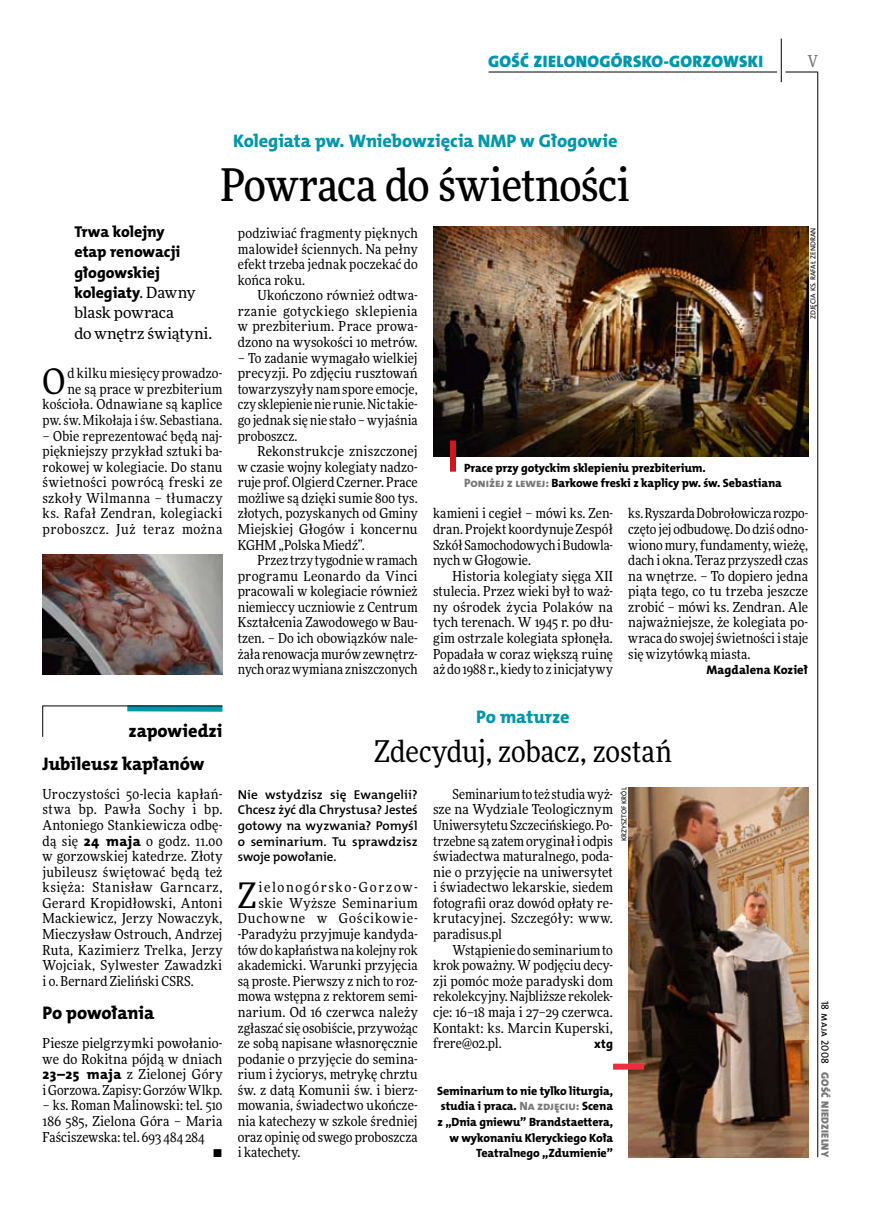
<style>
.page{position:relative;width:872px;height:1221px;background:#fff}
.page>*{position:absolute;margin:0;border:0;box-sizing:border-box;transform-origin:0 0}
.t1{font:500 45px "Freeday Narrow";letter-spacing:-.015em;color:#000}
.t2{font:35.25px "Freeday Narrow News";color:#000}
.t3{font:30px "Freeday Narrow News";color:#000}
.t4{font:18.3px "The Mix HP8 Ex Bld";color:#0097aa}
.t5{font:18.3px "The Mix HP8 Ex Bld";letter-spacing:.01em;color:#000}
.t6{font:16.65px "The Mix HP9 Blk";letter-spacing:.02em;color:#0097aa}
.t7{font:500 16.5px "Freeday Narrow";color:#787779;scale:.9 1}
.t8{font:15.75px/20.4px "The Mix HP8 Ex Bld";letter-spacing:-.01em;color:#000}
.t9{font:15.45px/20.4px "Freeday News";letter-spacing:-.01em;color:#000}
.t10{font:13.8px/15.6px "Freeday Narrow News";letter-spacing:.01em;color:#000;text-align:justify}
.t11{font:13.8px "Freeday Narrow News";letter-spacing:.11em;color:#000}
.t12{font:13.8px "Freeday Narrow News";letter-spacing:.03em;color:#000}
.t13{font:13.8px "Freeday Narrow News";letter-spacing:.055em;color:#000}
.t14{font:12.9px/15.6px "The Mix HP6 Se Bld";letter-spacing:-.005em;color:#000;text-align:justify}
.t15{font:12.45px "The Mix HP8 Ex Bld";letter-spacing:.015em;color:#000}
.t16{font:12px/15.6px "The Mix HP8 Ex Bld";letter-spacing:-.005em;color:#000;text-align:right}
.t17{font:10.5px "The Mix HP9 Blk";letter-spacing:.025em;color:#787779}
.t18{font:10.5px "The Mix HP5 Plain";letter-spacing:.015em;color:#000}
.t19{font:7.2px "The Mix HP5 Plain";letter-spacing:.015em;color:#000}
.s1{font-family:"Freeday News";font-size:15.45px}
.s2{font-family:"The Mix HP8 Ex Bld";font-size:13.95px}
.s3{color:#787779}
</style>
<div class="page">
<hr style="left:817px;top:72px;width:1px;height:1084px;background:#000">
<hr style="left:781px;top:39px;width:1px;height:43px;background:#000">
<hr style="left:785px;top:72px;width:32px;height:1px;background:#000">
<hr style="left:488px;top:72px;width:289px;height:1px;background:#000">
<svg style="left:42px;top:705px;width:181px;height:32px"></svg>
<img style="left:433px;top:227px;width:375px;height:229px">
<img style="left:43px;top:554px;width:179px;height:120px">
<img style="left:628px;top:787px;width:180px;height:369px">
<div style="left:613px;top:1063px;width:31px;height:6px;background:#e92f3f"></div>
<div style="left:450px;top:440px;width:6px;height:31px;background:#d4151f"></div>
<p class="t6" style="left:488px;top:50px;width:276px">GOŚĆ ZIELONOGÓRSKO-GORZOWSKI</p>
<p class="t7" style="left:807px;top:50px;width:13px">V</p>
<h3 class="t4" style="left:233px;top:129px;width:386px">Kolegiata pw. Wniebowzięcia NMP w Głogowie</h3>
<h1 class="t1" style="left:220px;top:157px;width:411px">Powraca do świetności</h1>
<p class="t8" style="left:74px;top:221px;width:123px">Trwa kolejny etap renowacji głogowskiej kolegiaty<span class="s1">. Dawny</span></p>
<p class="t9" style="left:74px;top:302px;width:139px">blask powraca<br>do wnętrz świątyni.</p>
<p class="t10" style="left:43px;top:365px;width:181px;text-align:right">d kilku miesięcy prowadzo-<br>ne są prace w prezbiterium kościoła. Odnawiane są kaplice pw. św. Mikołaja iśw. Sebastiana.</p>
<p class="t10" style="left:43px;top:427px;width:181px">– Obie reprezentować będą naj&shy;piękniejszy przykład sztuki ba&shy;rokowej w kolegiacie. Do stanu świetności powrócą freski ze szkoły Wilmanna – tłumaczy ks. Rafał Zendran, kolegiacki proboszcz. Już teraz można</p>
<h2 class="t2" style="left:43px;top:359px;width:24px">O</h2>
<h3 class="t5" style="left:128px;top:718px;width:95px">zapowiedzi</h3>
<h3 class="t5" style="left:43px;top:752px;width:163px">Jubileusz kapłanów</h3>
<p class="t10" style="left:43px;top:786px;width:181px">Uroczystości 50-lecia kapłań&shy;stwa bp. Pawła Sochy i bp.<br>Antoniego Stankiewicza odbę&shy;dą się <span class="s2">24 maja</span> o godz. 11.00 w gorzowskiej katedrze. Złoty jubileusz świętować będą też księża: Stanisław Garncarz, Gerard Kropidłowski, Antoni Mackiewicz, Jerzy Nowaczyk, Mieczysław Ostrouch, Andrzej Ruta, Kazimierz Trelka, Jerzy Wojciak, Sylwester Zawadzki i o. Bernard Zieliński CSRS.</p>
<h3 class="t5" style="left:43px;top:1001px;width:113px">Po powołania</h3>
<p class="t10" style="left:43px;top:1035px;width:181px">Piesze pielgrzymki powołanio&shy;we do Rokitna pójdą w dniach <span class="s2">23–25 maja</span> z Zielonej Góry iGorzowa. Zapisy: Gorzów Wlkp.</p>
<p class="t10" style="left:43px;top:1097px;width:181px">– ks. Roman Malinowski: tel. 510</p>
<p class="t10" style="left:43px;top:1112px;width:181px">186 585, Zielona Góra – Maria</p>
<p class="t10" style="left:43px;top:1128px;width:163px">Faściszewska: tel. 693 484 284</p>
<p class="t10" style="left:213px;top:1144px;width:11px">•</p>
<p class="t10" style="left:238px;top:225px;width:181px">podziwiać fragmenty pięknych malowideł ściennych. Na pełny efekt trzeba jednak poczekać do końca roku.</p>
<p class="t10" style="left:238px;top:287px;width:181px;text-indent:20px">Ukończono również odtwa&shy;rzanie gotyckiego sklepienia w prezbiterium. Prace prowa&shy;dzono na wysokości 10 metrów.</p>
<p class="t10" style="left:238px;top:350px;width:181px">– To zadanie wymagało wielkiej precyzji. Po zdjęciu rusztowań towarzyszyły nam spore emocje, czy sklepienie nie runie. Nic takie&shy;go jednak się nie stało – wyjaśnia proboszcz.</p>
<p class="t10" style="left:238px;top:443px;width:181px;text-indent:20px">Rekonstrukcje zniszczonej w czasie wojny kolegiaty nadzo&shy;ruje prof. Olgierd Czerner. Prace możliwe są dzięki sumie 800 tys. złotych, pozyskanych od Gminy Miejskiej Głogów i koncernu KGHM „Polska Miedź”.</p>
<p class="t10" style="left:238px;top:552px;width:181px;text-indent:20px">Przez trzy tygodnie wramach programu Leonardo da Vinci pracowali w kolegiacie również niemieccy uczniowie z Centrum Kształcenia Zawodowego w Bau&shy;tzen. – Do ich obowiązków nale&shy;żała renowacja murów zewnętrz&shy;nych oraz wymiana zniszczonych</p>
<p class="t19" style="left:808px;top:319px;width:93px;rotate:-90deg">zdjęcia Ks. Rafał Zendran</p>
<p class="t16" style="left:464px;top:460px;width:319px;text-align:left">Prace przy gotyckim sklepieniu prezbiterium.<br><span class="s3">Poniżej z lewej:</span> Barkowe freski z kaplicy pw. św. Sebastiana</p>
<p class="t10" style="left:433px;top:505px;width:181px">kamieni i cegieł – mówi ks. Zen&shy;dran. Projekt koordynuje Zespół Szkół Samochodowych iBudowla&shy;nych w Głogowie.</p>
<p class="t10" style="left:433px;top:568px;width:181px;text-indent:20px">Historia kolegiaty sięga XII stulecia. Przez wieki był to waż&shy;ny ośrodek życia Polaków na tych terenach. W 1945 r. po dłu&shy;gim ostrzale kolegiata spłonęła.<br>Popadała w coraz większą ruinę aż do 1988 r., kiedy to z inicjatywy</p>
<p class="t10" style="left:628px;top:505px;width:181px">ks. Ryszarda Dobrołowicza rozpo&shy;częto jej odbudowę. Do dziś odno&shy;wiono mury, fundamenty, wieżę, dach i okna. Teraz przyszedł czas na wnętrze. – To dopiero jedna piąta tego, co tu trzeba jeszcze zrobić – mówi ks. Zendran. Ale najważniejsze, że kolegiata po&shy;wraca do swojej świetności istaje się wizytówką miasta.</p>
<p class="t15" style="left:706px;top:662px;width:103px">Magdalena Kozieł</p>
<h3 class="t4" style="left:476px;top:705px;width:95px">Po maturze</h3>
<h3 class="t3" style="left:374px;top:733px;width:299px">Zdecyduj, zobacz, zostań</h3>
<p class="t14" style="left:238px;top:786px;width:181px">Nie wstydzisz się Ewangelii?<br>Chcesz żyć dla Chrystusa? Jesteś gotowy na wyzwania? Pomyśl o seminarium. Tu sprawdzisz swoje powołanie.</p>
<h2 class="t2" style="left:238px;top:873px;width:20px">Z</h2>
<p class="t11" style="left:258px;top:878px;width:161px">ielonogórsko-Gorzow-</p>
<p class="t19" style="left:619px;top:841px;width:56px;rotate:-90deg">Krzysztof Król</p>
<p class="t10" style="left:433px;top:786px;width:181px;text-indent:20px">Seminarium to też studia wyż&shy;sze na Wydziale Teologicznym Uniwersytetu Szczecińskiego. Po&shy;trzebne są zatem oryginał i odpis świadectwa maturalnego, poda&shy;nie o przyjęcie na uniwersytet i świadectwo lekarskie, siedem fotografii oraz dowód opłaty re&shy;krutacyjnej. Szczegóły: www. paradisus.pl</p>
<p class="t10" style="left:433px;top:941px;width:181px;text-indent:20px">Wstąpienie do seminarium to krok poważny. Wpodjęciu decy&shy;zji pomóc może paradyski dom rekolekcyjny. Najbliższe rekolek&shy;cje: 16–18 maja i 27–29 czerwca.<br>Kontakt: ks. Marcin Kuperski, frere@o2.pl.</p>
<p class="t12" style="left:258px;top:894px;width:161px">skie Wyższe Seminarium</p>
<p class="t13" style="left:238px;top:910px;width:181px">Duchowne w Gościkowie-</p>
<p class="t10" style="left:238px;top:926px;width:181px">-Paradyżu przyjmuje kandyda-</p>
<p class="t10" style="left:238px;top:941px;width:181px">tów do kapłaństwa na kolejny rok</p>
<p class="t10" style="left:238px;top:957px;width:181px">akademicki. Warunki przyjęcia</p>
<p class="t10" style="left:238px;top:972px;width:181px">są proste. Pierwszy z nich to roz-</p>
<p class="t10" style="left:238px;top:988px;width:181px">mowa wstępna z rektorem semi-</p>
<p class="t10" style="left:238px;top:1004px;width:181px">narium. Od 16 czerwca należy</p>
<p class="t10" style="left:238px;top:1019px;width:181px">zgłaszać się osobiście, przywożąc</p>
<p class="t10" style="left:238px;top:1035px;width:181px">ze sobą napisane własnoręcznie</p>
<p class="t10" style="left:238px;top:1050px;width:181px">podanie o przyjęcie do semina-</p>
<p class="t10" style="left:238px;top:1066px;width:181px">rium i życiorys, metrykę chrztu</p>
<p class="t10" style="left:238px;top:1081px;width:181px">św. z datą Komunii św. i bierz-</p>
<p class="t10" style="left:238px;top:1097px;width:181px">mowania, świadectwo ukończe-</p>
<p class="t10" style="left:238px;top:1112px;width:181px">nia katechezy w szkole średniej</p>
<p class="t10" style="left:238px;top:1128px;width:181px">oraz opinię od swego proboszcza</p>
<p class="t10" style="left:238px;top:1144px;width:64px">i katechety.</p>
<p class="t15" style="left:594px;top:1035px;width:20px">xtg</p>
<p class="t16" style="left:437px;top:1082px;width:177px">Seminarium to nie tylko liturgia, studia i praca. <span class="s3">Na zdjęciu:</span> Scena z „Dnia gniewu” Brandstaettera, w wykonaniu Kleryckiego Koła<br>Teatralnego „Zdumienie”</p>
<p class="t18" style="left:832px;top:1000px;width:64px;rotate:90deg">18 maja 2008</p>
<p class="t17" style="left:832px;top:1071px;width:87px;rotate:90deg">GOŚĆ NIEDZIELNY</p>
</div>
